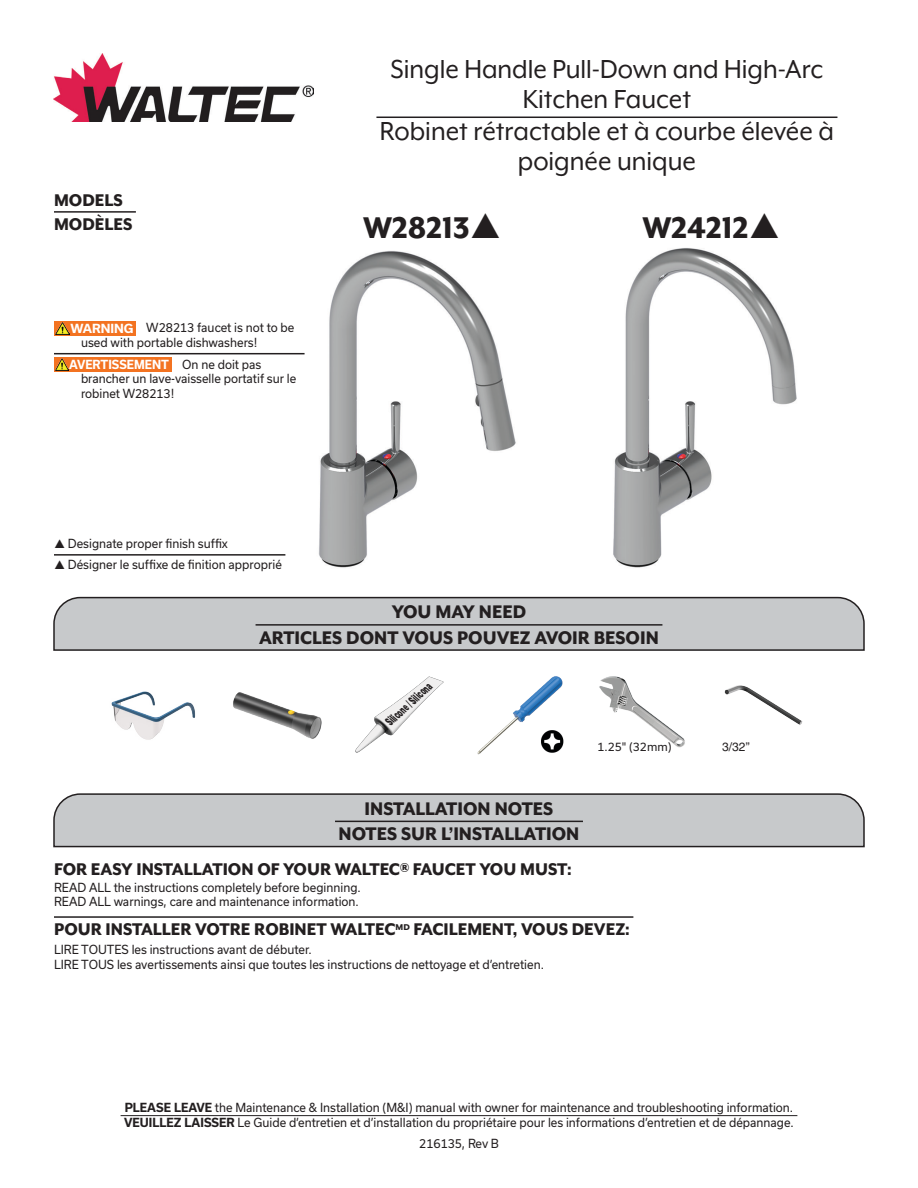
<style>
.page{position:relative;width:918px;height:1188px;background:#fff}
.page>*{position:absolute;margin:0;border:0;box-sizing:border-box;transform-origin:0 0}
.t1{font:800 34.5px "Mr Eaves XL Mod OT";color:#231f20;scale:.95 1}
.Document_Title_-_Bre{font:30px/30px "Mr Eaves XL Mod OT";color:#231f20;text-align:center;scale:.95 1}
.Document_Title{font:30px/30px "Mr Eaves XL Mod OT";color:#231f20;text-align:center;scale:.95 1}
.Section_Header_-_Bre{font:800 21px "Mr Eaves XL Mod OT";color:#231f20;scale:.95 1}
.Section_Header{font:800 21px "Mr Eaves XL Mod OT";color:#231f20;scale:.95 1}
.Headings_-_Break{font:800 19.5px "Mr Eaves XL Mod OT";color:#231f20;scale:.95 1}
.Headings{font:800 19.5px "Mr Eaves XL Mod OT";color:#231f20;scale:.95 1}
.Basic_Left_Text{font:12px/14.7px "Usual";color:#231f20;scale:.95 1}
.Notices_Important_Wa{font:12px/14.2px "Usual";color:#231f20;scale:.95 1}
.Basic_Left_Text_-_Br{font:12px "Usual";color:#231f20;scale:.95 1}
.t2{font:700 12px "Usual";color:#fff;scale:.94 1}
.t3{font:700 12px "Usual";color:#fff}
.t4{font:12px "Helvetica LT Std";color:#231f20}
.t5{font:900 11.85px "Helvetica LT Std";color:#231f20;scale:.5 1}
.t6{font:11.25px "Usual";color:#231f20}
.s1{font-weight:700}
</style>
<div class="page">
<hr style="left:121px;top:1115px;width:676px;height:1px;background:#231f20">
<img style="left:54px;top:54px;width:260px;height:68px">
<hr style="left:54px;top:211px;width:82px;height:2px;background:#231f20">
<img style="left:54px;top:248px;width:743px;height:320px">
<hr style="left:376px;top:117px;width:461px;height:1px;background:#231f20">
<hr style="left:54px;top:353px;width:251px;height:1px;background:#231f20">
<div style="left:54px;top:321px;width:82px;height:14px;background:#f37321"></div>
<svg style="left:56px;top:322px;width:13px;height:12px"></svg>
<div style="left:54px;top:358px;width:117px;height:14px;background:#f37321"></div>
<svg style="left:55px;top:359px;width:13px;height:12px"></svg>
<svg style="left:53px;top:596px;width:812px;height:55px;background:#bec0c2"></svg>
<hr style="left:256px;top:624px;width:406px;height:2px;background:#231f20">
<svg style="left:53px;top:793px;width:812px;height:55px;background:#bec0c2"></svg>
<hr style="left:335px;top:821px;width:248px;height:1px;background:#231f20">
<hr style="left:54px;top:916px;width:579px;height:2px;background:#231f20">
<img style="left:233px;top:692px;width:89px;height:47px">
<img style="left:111px;top:691px;width:85px;height:49px">
<img style="left:355px;top:676px;width:89px;height:77px">
<img style="left:599px;top:676px;width:86px;height:72px">
<img style="left:477px;top:676px;width:86px;height:79px">
<img style="left:538px;top:729px;width:26px;height:25px">
<img style="left:724px;top:685px;width:79px;height:40px">
<hr style="left:54px;top:554px;width:231px;height:2px;background:#231f20">
<svg style="left:55px;top:539px;width:9px;height:9px"></svg>
<svg style="left:55px;top:560px;width:9px;height:8px"></svg>
<p class="Headings" style="left:54px;top:189px;width:74px">MODELS</p>
<p class="Headings_-_Break" style="left:54px;top:213px;width:84px">MODÈLES</p>
<p class="Notices_Important_Wa" style="left:81px;top:321px;width:226px;text-indent:65px">W28213 faucet is not to be used with portable dishwashers!</p>
<p class="t2" style="left:69px;top:358px;width:108px">AVERTISSEMENT</p>
<p class="t3" style="left:70px;top:321px;width:65px">WARNING</p>
<p class="Notices_Important_Wa" style="left:81px;top:357px;width:228px;text-indent:101px">On ne doit pas brancher un lave-vaisselle portatif sur le robinet W28213!</p>
<p class="Basic_Left_Text" style="left:68px;top:536px;width:170px">Designate proper finish suffix</p>
<p class="Basic_Left_Text_-_Br" style="left:68px;top:558px;width:227px">Désigner le suffixe de finition approprié</p>
<p class="Document_Title" style="left:390px;top:54px;width:457px">Single Handle Pull-Down and High-Arc<br>Kitchen Faucet</p>
<p class="Document_Title_-_Bre" style="left:380px;top:116px;width:479px">Robinet rétractable et à courbe élevée à poignée unique</p>
<p class="t1" style="left:363px;top:208px;width:114px">W28213</p>
<p class="t1" style="left:642px;top:208px;width:113px">W24212</p>
<p class="Section_Header" style="left:392px;top:600px;width:143px">YOU MAY NEED</p>
<p class="Section_Header_-_Bre" style="left:259px;top:625px;width:422px">ARTICLES DONT VOUS POUVEZ AVOIR BESOIN</p>
<p class="t5" style="left:383px;top:717px;width:117px;rotate:-42deg">Silicone / Silicona</p>
<p class="t6" style="left:597px;top:740px;width:76px">1.25" (32mm)</p>
<p class="t4" style="left:722px;top:740px;width:29px">3/32”</p>
<p class="Section_Header" style="left:365px;top:797px;width:200px">INSTALLATION NOTES</p>
<p class="Section_Header_-_Bre" style="left:339px;top:822px;width:255px">NOTES SUR L’INSTALLATION</p>
<p class="Headings" style="left:54px;top:858px;width:547px">FOR EASY INSTALLATION OF YOUR WALTEC® FAUCET YOU MUST:</p>
<p class="Basic_Left_Text" style="left:54px;top:880px;width:325px">READ ALL the instructions completely before beginning.</p>
<p class="Basic_Left_Text" style="left:54px;top:895px;width:322px">READ ALL warnings, care and maintenance information.</p>
<p class="Headings_-_Break" style="left:54px;top:918px;width:608px">POUR INSTALLER VOTRE ROBINET WALTEC<sup>MD</sup> FACILEMENT, VOUS DEVEZ:</p>
<p class="Basic_Left_Text" style="left:54px;top:942px;width:273px">LIRE TOUTES les instructions avant de débuter.</p>
<p class="Basic_Left_Text" style="left:54px;top:957px;width:517px">LIRE TOUS les avertissements ainsi que toutes les instructions de nettoyage et d’entretien.</p>
<p class="Basic_Left_Text" style="left:124px;top:1100px;width:707px"><span class="s1">PLEASE LEAVE</span> the Maintenance &amp; Installation (M&amp;I) manual with owner for maintenance and troubleshooting information.<br><span class="s1">VEUILLEZ LAISSER</span> Le Guide d’entretien et d’installation du propriétaire pour les informations d’entretien et de dépannage.</p>
<p class="Basic_Left_Text" style="left:419px;top:1136px;width:85px">216135, Rev B</p>
</div>
